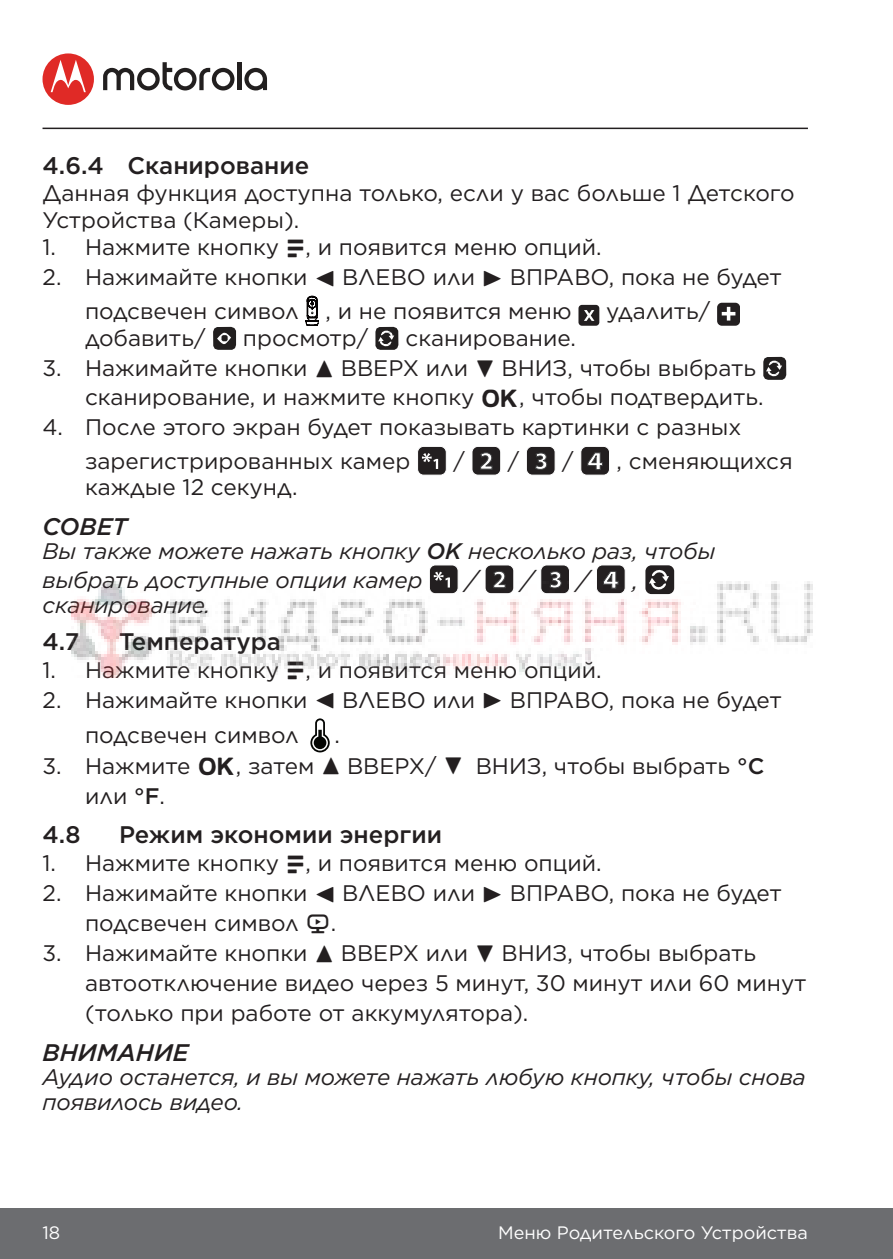
<style>
.page{position:relative;width:893px;height:1259px;background:#fff}
.page>*{position:absolute;margin:0;border:0;box-sizing:border-box;transform-origin:0 0}
.t1{font:500 24px "Gotham";color:#231f20}
.t2{font:italic 500 24px "Gotham";color:#231f20}
.t3{font:italic 24px "Gotham";color:#231f20}
.t4{font:22.5px/30px "Gotham";color:#231f20}
.t5{font:italic 22.5px/29.4px "Gotham";letter-spacing:-.005em;color:#231f20}
.t6{font:18px "Gotham";color:#fff}
.s1{font-family:"MBP33 36"}
.s2{font-weight:500}
</style>
<div class="page">
<div style="left:0;top:1208px;width:893px;height:51px;background:#6c6d70"></div>
<hr style="left:43px;top:128px;width:765px;height:1px;background:#231f20">
<div style="left:43px;top:53px;width:51px;height:52px;background:#e02a26;border-radius:50%"></div>
<svg style="left:51px;top:60px;width:35px;height:32px"></svg>
<svg style="left:244px;top:68px;width:23px;height:22px"></svg>
<div style="left:237px;top:62px;width:5px;height:28px;background:#221f1f"></div>
<svg style="left:103px;top:62px;width:131px;height:28px"></svg>
<svg style="left:305px;top:295px;width:14px;height:31px"></svg>
<div style="left:578px;top:305px;width:21px;height:21px;background:#231f20;border-radius:3px"></div>
<svg style="left:584px;top:310px;width:10px;height:11px"></svg>
<div style="left:717px;top:303px;width:23px;height:23px;background:#231f20;border-radius:5px"></div>
<svg style="left:722px;top:307px;width:13px;height:13px"></svg>
<svg style="left:213px;top:327px;width:23px;height:23px"></svg>
<svg style="left:375px;top:327px;width:23px;height:23px"></svg>
<svg style="left:763px;top:357px;width:23px;height:23px"></svg>
<div style="left:418px;top:446px;width:28px;height:29px;background:#231f20;border-radius:6px"></div>
<div style="left:417px;top:446px;width:30px;height:29px;border:1px solid #fff;border-radius:6px"></div>
<svg style="left:422px;top:453px;width:16px;height:16px"></svg>
<div style="left:472px;top:446px;width:29px;height:29px;background:#231f20;border-radius:6px"></div>
<div style="left:472px;top:446px;width:29px;height:29px;border:1px solid #fff;border-radius:6px"></div>
<svg style="left:480px;top:452px;width:12px;height:17px"></svg>
<div style="left:526px;top:446px;width:29px;height:29px;background:#231f20;border-radius:6px"></div>
<div style="left:526px;top:446px;width:29px;height:29px;border:1px solid #fff;border-radius:6px"></div>
<svg style="left:535px;top:453px;width:12px;height:17px"></svg>
<div style="left:581px;top:446px;width:28px;height:29px;background:#231f20;border-radius:6px"></div>
<div style="left:580px;top:446px;width:30px;height:29px;border:1px solid #fff;border-radius:6px"></div>
<svg style="left:587px;top:452px;width:16px;height:18px"></svg>
<div style="left:429px;top:565px;width:29px;height:29px;background:#231f20;border-radius:6px"></div>
<div style="left:429px;top:564px;width:29px;height:30px;border:1px solid #fff;border-radius:6px"></div>
<svg style="left:434px;top:571px;width:16px;height:10px"></svg>
<div style="left:485px;top:565px;width:29px;height:29px;background:#231f20;border-radius:6px"></div>
<div style="left:485px;top:564px;width:29px;height:30px;border:1px solid #fff;border-radius:6px"></div>
<svg style="left:493px;top:571px;width:12px;height:10px"></svg>
<div style="left:541px;top:565px;width:28px;height:29px;background:#231f20;border-radius:6px"></div>
<div style="left:540px;top:564px;width:30px;height:30px;border:1px solid #fff;border-radius:6px"></div>
<svg style="left:550px;top:571px;width:11px;height:10px"></svg>
<div style="left:596px;top:565px;width:29px;height:29px;background:#231f20;border-radius:6px"></div>
<div style="left:596px;top:564px;width:30px;height:30px;border:1px solid #fff;border-radius:6px"></div>
<svg style="left:604px;top:571px;width:13px;height:10px"></svg>
<div style="left:645px;top:565px;width:29px;height:29px;background:#231f20;border-radius:6px"></div>
<svg style="left:650px;top:569px;width:19px;height:12px"></svg>
<svg style="left:310px;top:718px;width:20px;height:34px"></svg>
<img style="left:71px;top:581px;width:742px;height:96px">
<p class="t1" style="left:43px;top:149px;width:268px">4.6.4 Сканирование</p>
<p class="t4" style="left:43px;top:179px;width:754px;line-height:27px">Данная функция доступна только, если у вас больше 1 Детского<br>Устройства (Камеры).</p>
<p class="t4" style="left:43px;top:232px;width:561px">1. Нажмите кнопку <span class="s1">M</span>, и появится меню опций.</p>
<p class="t4" style="left:85px;top:260px;width:698px;line-height:33.6px;text-indent:-43px">2. Нажимайте кнопки <span class="s1">&lt;</span> ВЛЕВО или <span class="s1">&gt;</span> ВПРАВО, пока не будет подсвечен символ , и не появится меню</p>
<p class="t4" style="left:606px;top:295px;width:106px">удалить/</p>
<p class="t4" style="left:85px;top:322px;width:122px">добавить/</p>
<p class="t4" style="left:243px;top:322px;width:127px">просмотр/</p>
<p class="t4" style="left:406px;top:322px;width:172px">сканирование.</p>
<p class="t4" style="left:85px;top:353px;width:680px;text-indent:-43px">3. Нажимайте кнопки <span class="s1">+</span> ВВЕРХ или <span class="s1">-</span> ВНИЗ, чтобы выбрать сканирование, и нажмите кнопку <span class="s1">O</span>, чтобы подтвердить.</p>
<p class="t4" style="left:85px;top:410px;width:658px;line-height:33.6px;text-indent:-43px">4. После этого экран будет показывать картинки с разных зарегистрированных камер</p>
<p class="t4" style="left:453px;top:445px;width:13px">/</p>
<p class="t4" style="left:508px;top:445px;width:13px">/</p>
<p class="t4" style="left:562px;top:445px;width:13px">/</p>
<p class="t4" style="left:617px;top:445px;width:178px">, сменяющихся</p>
<p class="t4" style="left:85px;top:472px;width:214px">каждые 12 секунд.</p>
<p class="t2" style="left:43px;top:511px;width:86px">СОВЕТ</p>
<p class="t5" style="left:43px;top:536px;width:674px">Вы также можете нажать кнопку <span class="s2">OK</span> несколько раз, чтобы выбрать доступные опции камер</p>
<p class="t3" style="left:465px;top:565px;width:14px">/</p>
<p class="t3" style="left:521px;top:565px;width:14px">/</p>
<p class="t3" style="left:577px;top:565px;width:14px">/</p>
<p class="t3" style="left:632px;top:565px;width:7px">,</p>
<p class="t5" style="left:43px;top:590px;width:169px">сканирование.</p>
<p class="t1" style="left:43px;top:626px;width:38px">4.7</p>
<p class="t1" style="left:119px;top:626px;width:163px">Температура</p>
<p class="t4" style="left:43px;top:654px;width:561px">1. Нажмите кнопку <span class="s1">M</span>, и появится меню опций.</p>
<p class="t4" style="left:85px;top:681px;width:698px;line-height:35.7px;text-indent:-43px">2. Нажимайте кнопки <span class="s1">&lt;</span> ВЛЕВО или <span class="s1">&gt;</span> ВПРАВО, пока не будет подсвечен символ</p>
<p class="t4" style="left:334px;top:720px;width:7px">.</p>
<p class="t4" style="left:85px;top:750px;width:681px;text-indent:-43px">3. Нажмите <span class="s1">O</span>, затем <span class="s1">+</span> ВВЕРХ/ <span class="s1">-</span> ВНИЗ, чтобы выбрать <span class="s2">°C </span>или <span class="s2">°F</span>.</p>
<p class="t1" style="left:43px;top:819px;width:39px">4.8</p>
<p class="t1" style="left:119px;top:819px;width:325px">Режим экономии энергии</p>
<p class="t4" style="left:43px;top:847px;width:561px">1. Нажмите кнопку <span class="s1">M</span>, и появится меню опций.</p>
<p class="t4" style="left:85px;top:877px;width:698px;text-indent:-43px">2. Нажимайте кнопки <span class="s1">&lt;</span> ВЛЕВО или <span class="s1">&gt;</span> ВПРАВО, пока не будет подсвечен символ <span class="s1">V</span>.</p>
<p class="t4" style="left:85px;top:937px;width:723px;text-indent:-43px">3. Нажимайте кнопки <span class="s1">+</span> ВВЕРХ или <span class="s1">-</span> ВНИЗ, чтобы выбрать автоотключение видео через 5 минут, 30 минут или 60 минут (только при работе от аккумулятора).</p>
<p class="t2" style="left:43px;top:1036px;width:148px">ВНИМАНИЕ</p>
<p class="t5" style="left:43px;top:1063px;width:765px;line-height:25.5px">Аудио останется, и вы можете нажать любую кнопку, чтобы снова появилось видео.</p>
<p class="t6" style="left:43px;top:1221px;width:19px">18</p>
<p class="t6" style="left:498px;top:1221px;width:311px">Меню Родительского Устройства</p>
</div>
